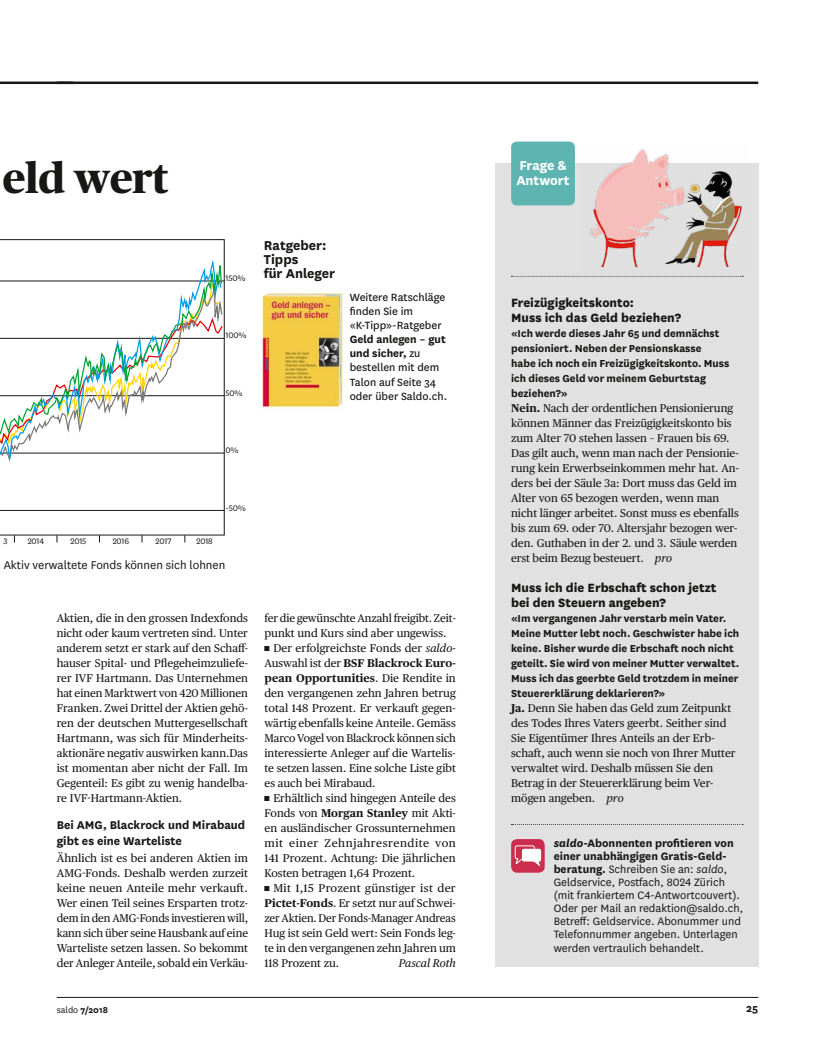
<style>
.page{position:relative;width:815px;height:1053px;background:#fff}
.page>*{position:absolute;margin:0;border:0;box-sizing:border-box;transform-origin:0 0}
.t1{font:800 42.5px "Publico Headline";letter-spacing:-.005em;color:#181716}
.t2{font:700 15px/14.1px "National";color:#181716}
.t3{font:700 15px/15px "National";color:#fff}
.t4{font:800 14px/15px "National";color:#181716}
.t5{font:700 13.12px/15px "National";color:#181716}
.t6{font:13.12px "National";color:#181716}
.t7{font:12.5px/13.1px "National";color:#181716}
.t8{font:700 12.5px "National";color:#181716}
.t9{font:12.25px/14.1px "National";color:#181716}
.t10{font:700 11.88px/15px "National";color:#181716}
.t11{font:11.25px/15px "Publico Text";color:#181716;text-align:justify}
.t12{font:700 11.25px "Publico Text";letter-spacing:.005em;color:#181716}
.t13{font:11.25px "Publico Text";letter-spacing:.025em;color:#181716}
.t14{font:11.25px "Publico Text";letter-spacing:.045em;color:#181716}
.t15{font:italic 11.25px "Publico Text";letter-spacing:-.005em;color:#181716}
.t16{font:700 10px "National";color:#181716}
.t17{font:9.38px "National";letter-spacing:-.02em;color:#181716}
.s1{font-weight:700}
.s2{font-style:italic}
.s3{font-weight:400}
.s4{font-weight:700;font-style:italic}
</style>
<div class="page">
<hr style="left:57px;top:81px;width:701px;height:3px;background:#181716">
<hr style="left:57px;top:997px;width:701px;height:1px;background:#181716">
<hr style="left:0;top:81px;width:73px;height:3px;background:#181716">
<div style="left:495px;top:163px;width:263px;height:803px;background:#e1e1e1"></div>
<div style="left:511px;top:141px;width:64px;height:64px;background:#5db4b1;border-radius:6px"></div>
<svg style="left:511px;top:276px;width:232px;height:1px"></svg>
<img style="left:589px;top:148px;width:154px;height:120px">
<svg style="left:511px;top:824px;width:232px;height:1px"></svg>
<div style="left:511px;top:839px;width:34px;height:33px;background:#cd2d4d;border-radius:6px"></div>
<svg style="left:514px;top:845px;width:27px;height:22px"></svg>
<img style="left:262px;top:293px;width:82px;height:115px">
<svg style="left:0;top:239px;width:225px;height:296px"></svg>
<hr style="left:0;top:281px;width:225px;height:1px;background:#181716">
<hr style="left:0;top:338px;width:225px;height:1px;background:#181716">
<hr style="left:0;top:395px;width:225px;height:1px;background:#181716">
<hr style="left:0;top:452px;width:225px;height:1px;background:#181716">
<hr style="left:0;top:510px;width:225px;height:1px;background:#181716">
<svg style="left:0;top:500px;width:222px;height:13px"></svg>
<svg style="left:0;top:251px;width:223px;height:249px"></svg>
<h1 class="t1" style="left:3px;top:147px;width:167px">eld wert</h1>
<p class="t17" style="left:226px;top:272px;width:21px">150%</p>
<p class="t17" style="left:226px;top:329px;width:22px">100%</p>
<p class="t17" style="left:226px;top:387px;width:19px">50%</p>
<h2 class="t2" style="left:264px;top:237px;width:73px">Ratgeber:<br>Tipps<br>für Anleger</h2>
<p class="t9" style="left:350px;top:289px;width:97px">Weitere Ratschläge finden Sie im «K-Tipp»-Ratgeber</p>
<p class="t9" style="left:350px;top:332px;width:99px"><span class="s1">Geld anlegen – gut und sicher,</span> zu bestellen mit dem<br>Talon auf Seite 34 oder über Saldo.ch.</p>
<p class="t17" style="left:226px;top:444px;width:15px">0%</p>
<p class="t17" style="left:3px;top:535px;width:6px">3</p>
<p class="t17" style="left:28px;top:535px;width:18px">2014</p>
<p class="t17" style="left:70px;top:535px;width:17px">2015</p>
<p class="t17" style="left:113px;top:535px;width:18px">2016</p>
<p class="t17" style="left:156px;top:535px;width:17px">2017</p>
<p class="t17" style="left:196px;top:535px;width:18px">2018</p>
<p class="t17" style="left:226px;top:501px;width:22px">-50%</p>
<p class="t6" style="left:4px;top:556px;width:223px">Aktiv verwaltete Fonds können sich lohnen</p>
<p class="t11" style="left:57px;top:609px;width:193px">Aktien, die in den grossen Indexfonds nicht oder kaum vertreten sind. Unter anderem setzt er stark auf den Schaff&shy;hauser Spital- und Pflegeheimzuliefe&shy;rer IVF Hartmann. Das Unternehmen hat einen Marktwert von 420 Millionen Franken. Zwei Drittel der Aktien gehö&shy;ren der deutschen Muttergesellschaft Hartmann, was sich für Minderheits&shy;aktionäre negativ auswirken kann.Das ist momentan aber nicht der Fall. Im Gegenteil: Es gibt zu wenig handelba&shy;re IVF-Hartmann-Aktien.</p>
<p class="t5" style="left:57px;top:817px;width:190px">Bei AMG, Blackrock und Mirabaud gibt es eine Warteliste</p>
<p class="t11" style="left:57px;top:849px;width:193px">Ähnlich ist es bei anderen Aktien im AMG-Fonds. Deshalb werden zurzeit keine neuen Anteile mehr verkauft.<br>Wer einen Teil seines Ersparten trotz&shy;dem in den AMG-Fonds investieren will, kann sich über seine Hausbank auf eine Warteliste setzen lassen. So bekommt der Anleger Anteile, sobald ein Verkäu-</p>
<p class="t11" style="left:264px;top:609px;width:193px">fer die gewünschte Anzahl freigibt. Zeit-</p>
<p class="t11" style="left:264px;top:624px;width:184px">punkt und Kurs sind aber ungewiss.</p>
<p class="t11" style="left:273px;top:639px;width:184px">Der erfolgreichste Fonds der <span class="s2">saldo-</span></p>
<p class="t12" style="left:264px;top:654px;width:193px"><span class="s3">Auswahl ist der</span> BSF Blackrock Euro-</p>
<p class="t12" style="left:264px;top:669px;width:193px">pean Opportunities<span class="s3">. Die Rendite in</span></p>
<p class="t11" style="left:264px;top:684px;width:193px">den vergangenen zehn Jahren betrug</p>
<p class="t11" style="left:264px;top:699px;width:193px">total 148 Prozent. Er verkauft gegen-</p>
<p class="t11" style="left:264px;top:714px;width:193px">wärtig ebenfalls keine Anteile. Gemäss</p>
<p class="t11" style="left:264px;top:729px;width:193px">Marco Vogel von Blackrock können sich</p>
<p class="t11" style="left:264px;top:744px;width:193px">interessierte Anleger auf die Wartelis-</p>
<p class="t11" style="left:264px;top:759px;width:193px">te setzen lassen. Eine solche Liste gibt</p>
<p class="t11" style="left:264px;top:774px;width:113px">es auch bei Mirabaud.</p>
<p class="t11" style="left:273px;top:789px;width:184px">Erhältlich sind hingegen Anteile des</p>
<p class="t11" style="left:264px;top:804px;width:193px">Fonds von <span class="s1">Morgan Stanley</span> mit Akti-</p>
<p class="t11" style="left:264px;top:819px;width:193px">en ausländischer Grossunternehmen</p>
<p class="t14" style="left:264px;top:834px;width:193px">mit einer Zehnjahresrendite von</p>
<p class="t11" style="left:264px;top:849px;width:193px">141 Prozent. Achtung: Die jährlichen</p>
<p class="t11" style="left:264px;top:864px;width:152px">Kosten betragen 1,64 Prozent.</p>
<p class="t13" style="left:273px;top:879px;width:184px">Mit 1,15 Prozent günstiger ist der</p>
<p class="t11" style="left:264px;top:894px;width:193px"><span class="s1">Pictet-Fonds</span>. Er setzt nur auf Schwei-</p>
<p class="t11" style="left:264px;top:909px;width:193px">zer Aktien. Der Fonds-Manager Andreas</p>
<p class="t11" style="left:264px;top:924px;width:193px">Hug ist sein Geld wert: Sein Fonds leg-</p>
<p class="t11" style="left:264px;top:939px;width:193px">te in den vergangenen zehn Jahren um</p>
<p class="t11" style="left:264px;top:954px;width:76px">118 Prozent zu.</p>
<p class="t15" style="left:399px;top:954px;width:59px">Pascal Roth</p>
<h2 class="t3" style="left:516px;top:157px;width:55px">Frage &amp;<br>Antwort</h2>
<p class="t4" style="left:511px;top:294px;width:171px">Freizügigkeitskonto:<br>Muss ich das Geld beziehen?</p>
<p class="t10" style="left:511px;top:325px;width:220px">«Ich werde dieses Jahr 65 und demnächst pensioniert. Neben der Pensionskasse<br>habe ich noch ein Freizügigkeitskonto. Muss ich dieses Geld vor meinem Geburtstag beziehen?»</p>
<p class="t11" style="left:511px;top:399px;width:229px;text-align:left"><span class="s1">Nein.</span> Nach der ordentlichen Pensionierung können Männer das Freizügigkeitskonto bis zum Alter 70 stehen lassen – Frauen bis 69.<br>Das gilt auch, wenn man nach der Pensionie&shy;rung kein Erwerbseinkommen mehr hat. An&shy;ders bei der Säule 3a: Dort muss das Geld im Alter von 65 bezogen werden, wenn man nicht länger arbeitet. Sonst muss es ebenfalls bis zum 69. oder 70. Altersjahr bezogen wer&shy;den. Guthaben in der 2. und 3. Säule werden erst beim Bezug besteuert. <span class="s2">pro</span></p>
<p class="t4" style="left:511px;top:579px;width:207px">Muss ich die Erbschaft schon jetzt bei den Steuern angeben?</p>
<p class="t10" style="left:511px;top:610px;width:230px">«Im vergangenen Jahr verstarb mein Vater.<br>Meine Mutter lebt noch. Geschwister habe ich keine. Bisher wurde die Erbschaft noch nicht geteilt. Sie wird von meiner Mutter verwaltet.<br>Muss ich das geerbte Geld trotzdem in meiner Steuererklärung deklarieren?»</p>
<p class="t11" style="left:511px;top:699px;width:226px;text-align:left"><span class="s1">Ja.</span> Denn Sie haben das Geld zum Zeitpunkt des Todes Ihres Vaters geerbt. Seither sind Sie Eigentümer Ihres Anteils an der Erb&shy;schaft, auch wenn sie noch von Ihrer Mutter verwaltet wird. Deshalb müssen Sie den Betrag in der Steuererklärung beim Ver&shy;mögen angeben. <span class="s2">pro</span></p>
<p class="t7" style="left:554px;top:835px;width:191px"><span class="s4">saldo</span><span class="s1">-Abonnenten profitieren von einer unabhängigen Gratis-Geld&shy;beratung.</span> Schreiben Sie an: <span class="s2">saldo</span>, Geldservice, Postfach, 8024 Zürich (mit frankiertem C4-Antwortcouvert).<br>Oder per Mail an redaktion@saldo.ch, Betreff: Geldservice. Abonummer und Telefonnummer angeben. Unterlagen werden vertraulich behandelt.</p>
<p class="t16" style="left:57px;top:1002px;width:53px"><span class="s3">saldo</span> 7/2018</p>
<p class="t8" style="left:746px;top:999px;width:14px">25</p>
</div>
